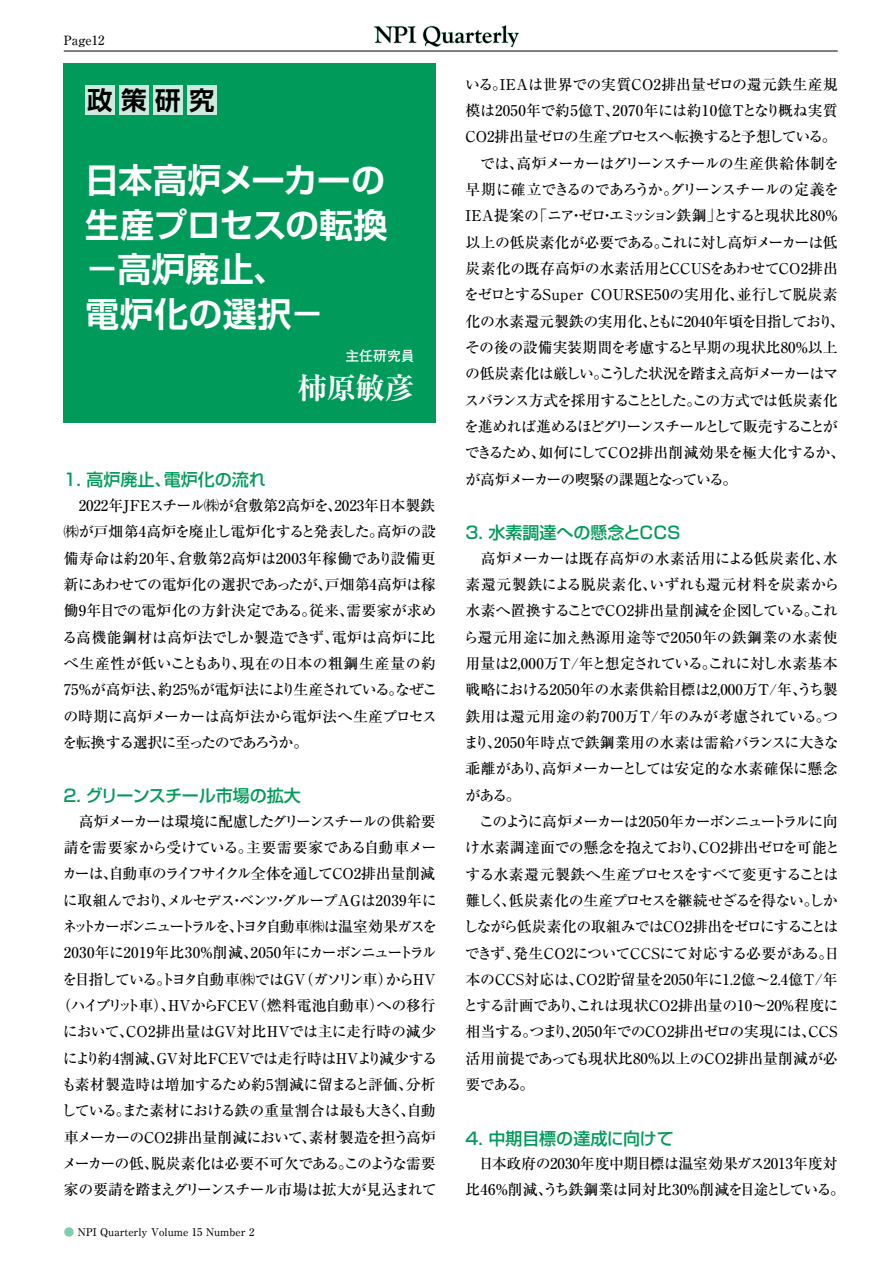
<style>
.page{position:relative;width:893px;height:1263px;background:#fff}
.page>*{position:absolute;margin:0;border:0;box-sizing:border-box;transform-origin:0 0}
.t1{font:700 34.05px/44.7px "Shin Go Pr 6 De";color:#fff}
.t2{font:700 expanded 29.7px "Ryumin Pr 6";color:#fff}
.t3{font:700 25.5px "Shin Go Pr 6 De";color:#000}
.t4{font:500 16.95px "Shin Go Pr 6";color:#009a5a}
.t5{font:500 14.85px/26.4px "Ryumin Pr 6";letter-spacing:-.025em;color:#000}
.t6{font:500 14.85px/26.4px "Ryumin Pr 6";letter-spacing:-.045em;color:#000;text-align:center}
.t7{font:500 14.85px/26.4px "Ryumin Pr 6";color:#000}
.t8{font:500 14.85px/26.4px "Ryumin Pr 6";letter-spacing:-.005em;color:#000}
.t9{font:700 13.8px "Futo Go B101 Pr 6";color:#fff}
.t10{font:500 12.75px "Ryumin Pr 6";color:#000}
.t11{font:500 10.65px "Ryumin Pr 6";color:#000}
.s1{color:#80ccac}
</style>
<div class="page">
<hr style="left:64px;top:51px;width:774px;height:1px;background:#000">
<div style="left:64px;top:64px;width:372px;height:359px;background:#009a5a"></div>
<svg style="left:373px;top:25px;width:147px;height:39px"></svg>
<div style="left:85px;top:85px;width:30px;height:30px;background:#ccebde"></div>
<div style="left:119px;top:85px;width:30px;height:30px;background:#ccebde"></div>
<div style="left:153px;top:85px;width:30px;height:30px;background:#ccebde"></div>
<div style="left:187px;top:85px;width:30px;height:30px;background:#ccebde"></div>
<p class="t10" style="left:64px;top:30px;width:42px">Page12</p>
<h3 class="t3" style="left:87px;top:79px;width:129px">政策研究</h3>
<h1 class="t1" style="left:85px;top:156px;width:304px">日本高炉メーカーの生産プロセスの転換－高炉廃止、<br>電炉化の選択－</h1>
<p class="t9" style="left:345px;top:345px;width:71px">主任研究員</p>
<h2 class="t2" style="left:298px;top:365px;width:118px">柿原敏彦</h2>
<p class="t4" style="left:62px;top:466px;width:206px">１. 高炉廃止、電炉化の流れ</p>
<p class="t7" style="left:62px;top:491px;width:376px">　2022年JFEスチール㈱が倉敷第2高炉を、2023年日本製鉄㈱が戸畑第4高炉を廃止し電炉化すると発表した。高炉の設備寿命は約20年、倉敷第2高炉は2003年稼働であり設備更新にあわせての電炉化の選択であったが、戸畑第4高炉は稼働9年目での電炉化の方針決定である。従来、需要家が求める高機能鋼材は高炉法でしか製造できず、電炉は高炉に比べ生産性が低いこともあり、現在の日本の粗鋼生産量の約<br>75％が高炉法、約25％が電炉法により生産されている。なぜこの時期に高炉メーカーは高炉法から電炉法へ生産プロセスを転換する選択に至ったのであろうか。</p>
<p class="t4" style="left:62px;top:782px;width:241px">２. グリーンスチール市場の拡大</p>
<p class="t6" style="left:56px;top:807px;width:383px">　高炉メーカーは環境に配慮したグリーンスチールの供給要請を需要家から受けている。主要需要家である自動車メーカーは、自動車のライフサイクル全体を通してCO2排出量削減に取組んでおり、メルセデス・ベンツ・グループAGは2039年にネットカーボンニュートラルを、トヨタ自動車㈱は温室効果ガスを2030年に2019年比30％削減、2050年にカーボンニュートラルを目指している。トヨタ自動車㈱ではGV（ガソリン車）からHV（ハイブリット車）、HVからFCEV（燃料電池自動車）への移行において、CO2排出量はGV対比HVでは主に走行時の減少により約4割減、GV対比FCEVでは走行時はHVより減少するも素材製造時は増加するため約5割減に留まると評価、分析している。また素材における鉄の重量割合は最も大きく、自動車メーカーのCO2排出量削減において、素材製造を担う高炉メーカーの低、脱炭素化は必要不可欠である。このような需要家の要請を踏まえグリーンスチール市場は拡大が見込まれて</p>
<p class="t11" style="left:64px;top:1224px;width:192px"><span class="s1">●</span> NPI Quarterly Volume 15 Number 2</p>
<p class="t5" style="left:464px;top:70px;width:383px">いる。IEAは世界での実質CO2排出量ゼロの還元鉄生産規模は2050年で約5億T、2070年には約10億Tとなり概ね実質CO2排出量ゼロの生産プロセスへ転換すると予想している。　では、高炉メーカーはグリーンスチールの生産供給体制を早期に確立できるのであろうか。グリーンスチールの定義をIEA提案の「ニア・ゼロ・エミッション鉄鋼」とすると現状比80％以上の低炭素化が必要である。これに対し高炉メーカーは低炭素化の既存高炉の水素活用とCCUSをあわせてCO2排出をゼロとするSuper COURSE50の実用化、並行して脱炭素化の水素還元製鉄の実用化、ともに2040年頃を目指しており、その後の設備実装期間を考慮すると早期の現状比80％以上の低炭素化は厳しい。こうした状況を踏まえ高炉メーカーはマスバランス方式を採用することとした。この方式では低炭素化を進めれば進めるほどグリーンスチールとして販売することができるため、如何にしてCO2排出削減効果を極大化するか、が高炉メーカーの喫緊の課題となっている。</p>
<p class="t4" style="left:463px;top:519px;width:218px">３. 水素調達への懸念とCCS</p>
<p class="t5" style="left:463px;top:544px;width:378px">　高炉メーカーは既存高炉の水素活用による低炭素化、水素還元製鉄による脱炭素化、いずれも還元材料を炭素から水素へ置換することでCO2排出量削減を企図している。これら還元用途に加え熱源用途等で2050年の鉄鋼業の水素使用量は2,000万T/年と想定されている。これに対し水素基本戦略における2050年の水素供給目標は2,000万T/年、うち製鉄用は還元用途の約700万T/年のみが考慮されている。つまり、2050年時点で鉄鋼業用の水素は需給バランスに大きな乖離があり、高炉メーカーとしては安定的な水素確保に懸念がある。<br>　このように高炉メーカーは2050年カーボンニュートラルに向け水素調達面での懸念を抱えており、CO2排出ゼロを可能とする水素還元製鉄へ生産プロセスをすべて変更することは難しく、低炭素化の生産プロセスを継続せざるを得ない。しかしながら低炭素化の取組みではCO2排出をゼロにすることはできず、発生CO2についてCCSにて対応する必要がある。日本のCCS対応は、CO2貯留量を2050年に1.2億～2.4億T/年とする計画であり、これは現状CO2排出量の10～20％程度に相当する。つまり、2050年でのCO2排出ゼロの実現には、CCS活用前提であっても現状比80％以上のCO2排出量削減が必要である。</p>
<p class="t4" style="left:463px;top:1124px;width:212px">４. 中期目標の達成に向けて</p>
<p class="t8" style="left:466px;top:1150px;width:381px">　日本政府の2030年度中期目標は温室効果ガス2013年度対比46％削減、うち鉄鋼業は同対比30％削減を目途としている。</p>
</div>
